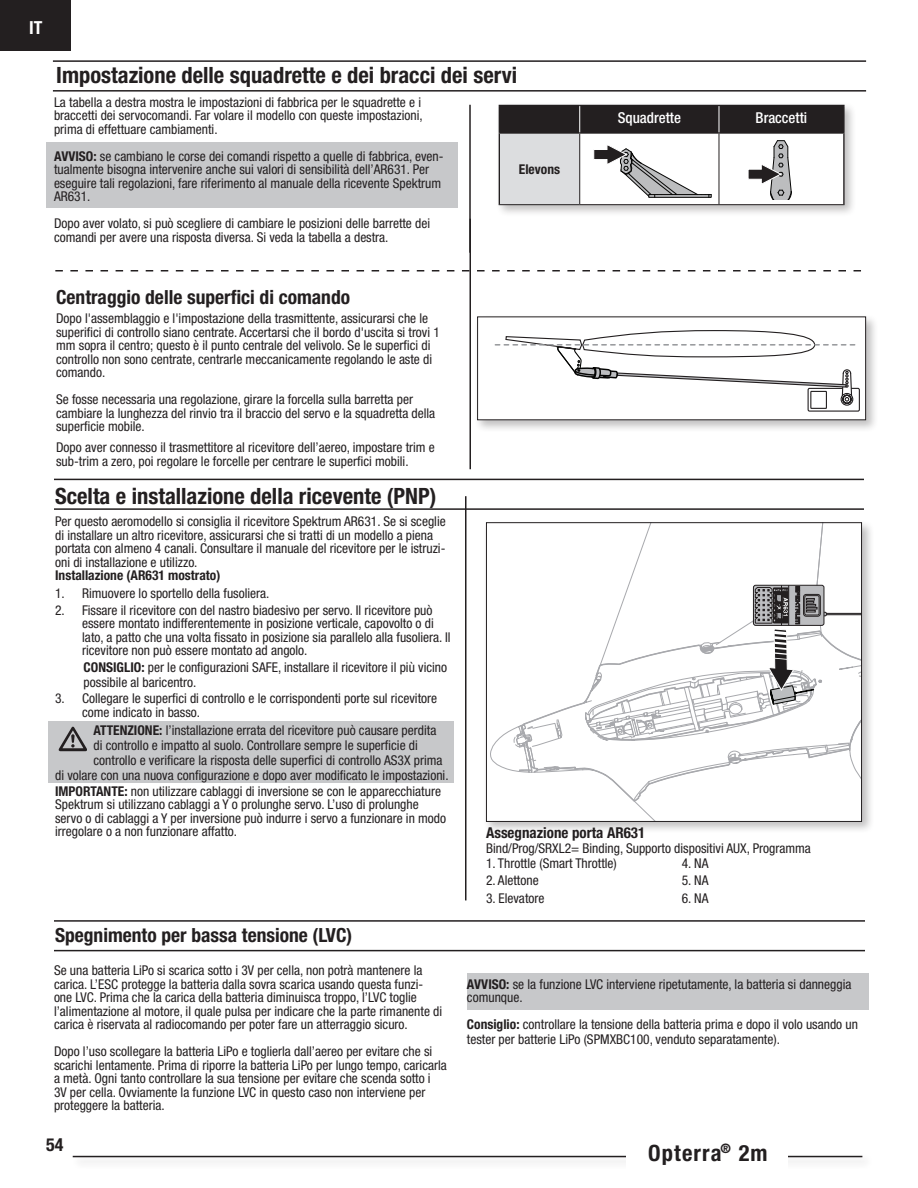
<style>
.page{position:relative;width:918px;height:1188px;background:#fff}
.page>*{position:absolute;margin:0;border:0;box-sizing:border-box;transform-origin:0 0}
.t1{font:700 condensed 22.5px "Helvetica Neue LT Std";color:#231f20}
.t2{font:700 condensed 22.5px "Helvetica Neue LT Std";letter-spacing:.05em;color:#231f20}
.t3{font:700 condensed 19.5px "Helvetica Neue LT Std";color:#231f20}
.t4{font:700 condensed 18px "Helvetica Neue LT Std";color:#fff}
.t5{font:700 condensed 18px "Helvetica Neue LT Std";color:#231f20}
.t6{font:700 condensed 15px "Helvetica Neue LT Std";color:#231f20}
.t7{font:500 condensed 15px "Helvetica Neue LT Std";color:#fff}
.t8{font:condensed 13.5px/13.5px "Helvetica Neue LT Std";color:#231f20}
.t9{font:700 condensed 13.5px "Helvetica Neue LT Std";color:#231f20}
.s1{font-weight:700}
</style>
<div class="page">
<div style="left:0;top:0;width:71px;height:51px;background:#231f20"></div>
<div style="left:71px;top:1153px;width:803px;height:17px;background:#231f20;opacity:.28"></div>
<hr style="left:73px;top:1156px;width:789px;height:1px;background:#231f20">
<div style="left:626px;top:1140px;width:162px;height:33px;background:#fff"></div>
<svg style="left:55px;top:270px;width:806px;height:2px"></svg>
<div style="left:46px;top:142px;width:412px;height:65px;background:#c7c8ca"></div>
<hr style="left:53px;top:60px;width:813px;height:2px;background:#231f20">
<hr style="left:53px;top:90px;width:813px;height:2px;background:#231f20">
<div style="left:496px;top:102px;width:361px;height:115px;background:#231f20;opacity:.28"></div>
<hr style="left:719px;top:105px;width:126px;height:1px;background:#231f20">
<hr style="left:719px;top:132px;width:126px;height:2px;background:#231f20">
<hr style="left:719px;top:204px;width:126px;height:1px;background:#231f20">
<hr style="left:843px;top:134px;width:2px;height:70px;background:#231f20">
<hr style="left:843px;top:106px;width:2px;height:26px;background:#231f20">
<svg style="left:499px;top:105px;width:345px;height:100px"></svg>
<hr style="left:469px;top:105px;width:2px;height:148px;background:#231f20">
<hr style="left:470px;top:219px;width:1px;height:250px;background:#231f20">
<div style="left:475px;top:314px;width:403px;height:118px;background:#231f20;opacity:.28"></div>
<div style="left:478px;top:317px;width:388px;height:103px;background:#fff"></div>
<div style="left:808px;top:388px;width:52px;height:24px;border:1px solid #231f20"></div>
<svg style="left:495px;top:330px;width:360px;height:79px"></svg>
<hr style="left:54px;top:508px;width:810px;height:2px;background:#231f20">
<hr style="left:54px;top:479px;width:810px;height:1px;background:#231f20">
<div style="left:467px;top:973px;width:402px;height:37px;background:#c7c8ca"></div>
<hr style="left:54px;top:950px;width:811px;height:1px;background:#231f20">
<hr style="left:54px;top:920px;width:811px;height:2px;background:#231f20">
<hr style="left:465px;top:496px;width:1px;height:404px;background:#231f20">
<div style="left:483px;top:519px;width:391px;height:315px;background:#231f20;opacity:.28"></div>
<svg style="left:490px;top:524px;width:372px;height:310px"></svg>
<div style="left:486px;top:522px;width:376px;height:300px;border:1px solid #231f20"></div>
<div style="left:48px;top:721px;width:405px;height:62px;background:#c7c8ca"></div>
<svg style="left:59px;top:727px;width:28px;height:24px"></svg>
<h3 class="t4" style="left:29px;top:17px;width:15px">IT</h3>
<h1 class="t1" style="left:56px;top:61px;width:462px">Impostazione delle squadrette e dei bracci dei servi</h1>
<p class="t8" style="left:54px;top:95px;width:370px;text-align:justify">La tabella a destra mostra le impostazioni di fabbrica per le squadrette e i braccetti dei servocomandi. Far volare il modello con queste impostazioni, prima di effettuare cambiamenti.</p>
<p class="t8" style="left:54px;top:149px;width:391px"><span class="s1">AVVISO:</span> se cambiano le corse dei comandi rispetto a quelle di fabbrica, even&shy;tualmente bisogna intervenire anche sui valori di sensibilità dell’AR631. Per eseguire tali regolazioni, fare riferimento al manuale della ricevente Spektrum AR631.</p>
<p class="t8" style="left:54px;top:217px;width:378px">Dopo aver volato, si può scegliere di cambiare le posizioni delle barrette dei comandi per avere una risposta diversa. Si veda la tabella a destra.</p>
<p class="t9" style="left:519px;top:161px;width:43px">Elevons</p>
<p class="t7" style="left:618px;top:109px;width:65px">Squadrette</p>
<p class="t7" style="left:756px;top:109px;width:53px">Braccetti</p>
<h2 class="t3" style="left:56px;top:285px;width:296px">Centraggio delle superfici di comando</h2>
<p class="t8" style="left:56px;top:311px;width:385px">Dopo l'assemblaggio e l'impostazione della trasmittente, assicurarsi che le superifici di controllo siano centrate. Accertarsi che il bordo d'uscita si trovi 1 mm sopra il centro; questo è il punto centrale del velivolo. Se le superfici di controllo non sono centrate, centrarle meccanicamente regolando le aste di comando.</p>
<p class="t8" style="left:56px;top:392px;width:381px">Se fosse necessaria una regolazione, girare la forcella sulla barretta per cambiare la lunghezza del rinvio tra il braccio del servo e la squadretta della superficie mobile.</p>
<p class="t8" style="left:56px;top:440px;width:380px">Dopo aver connesso il trasmettitore al ricevitore dell’aereo, impostare trim e sub-trim a zero, poi regolare le forcelle per centrare le superfici mobili.</p>
<h1 class="t1" style="left:55px;top:483px;width:383px">Scelta e installazione della ricevente (PNP)</h1>
<p class="t8" style="left:55px;top:514px;width:392px">Per questo aeromodello si consiglia il ricevitore Spektrum AR631. Se si sceglie di installare un altro ricevitore, assicurarsi che si tratti di un modello a piena portata con almeno 4 canali. Consultare il manuale del ricevitore per le istruzi&shy;oni di installazione e utilizzo.</p>
<p class="t9" style="left:55px;top:567px;width:167px">Installazione (AR631 mostrato)</p>
<p class="t8" style="left:55px;top:586px;width:216px">1. Rimuovere lo sportello della fusoliera.</p>
<p class="t8" style="left:82px;top:603px;width:370px;text-indent:-27px">2. Fissare il ricevitore con del nastro biadesivo per servo. Il ricevitore può essere montato indifferentemente in posizione verticale, capovolto o di lato, a patto che una volta fissato in posizione sia parallelo alla fusoliera. Il ricevitore non può essere montato ad angolo.</p>
<p class="t8" style="left:84px;top:660px;width:365px;line-height:14.2px"><span class="s1">CONSIGLIO:</span> per le configurazioni SAFE, installare il ricevitore il più vicino possibile al baricentro.</p>
<p class="t8" style="left:82px;top:691px;width:357px;text-indent:-27px">3. Collegare le superfici di controllo e le corrispondenti porte sul ricevitore come indicato in basso.</p>
<p class="t8" style="left:94px;top:723px;width:344px"><span class="s1">ATTENZIONE:</span> l’installazione errata del ricevitore può causare perdita</p>
<p class="t8" style="left:94px;top:738px;width:326px">di controllo e impatto al suolo. Controllare sempre le superficie di</p>
<p class="t8" style="left:94px;top:753px;width:350px">controllo e verificare la risposta delle superfici di controllo AS3X prima</p>
<p class="t8" style="left:55px;top:768px;width:395px">di volare con una nuova configurazione e dopo aver modificato le impostazioni.</p>
<p class="t8" style="left:55px;top:784px;width:393px"><span class="s1">IMPORTANTE:</span> non utilizzare cablaggi di inversione se con le apparecchiature Spektrum si utilizzano cablaggi a Y o prolunghe servo. L’uso di prolunghe servo o di cablaggi a Y per inversione può indurre i servo a funzionare in modo irregolare o a non funzionare affatto.</p>
<h2 class="t3" style="left:55px;top:923px;width:299px">Spegnimento per bassa tensione (LVC)</h2>
<p class="t8" style="left:54px;top:964px;width:390px">Se una batteria LiPo si scarica sotto i 3V per cella, non potrà mantenere la carica. L’ESC protegge la batteria dalla sovra scarica usando questa funzi&shy;one LVC. Prima che la carica della batteria diminuisca troppo, l’LVC toglie l’alimentazione al motore, il quale pulsa per indicare che la parte rimanente di carica è riservata al radiocomando per poter fare un atterraggio sicuro.</p>
<p class="t8" style="left:54px;top:1045px;width:394px">Dopo l’uso scollegare la batteria LiPo e toglierla dall’aereo per evitare che si scarichi lentamente. Prima di riporre la batteria LiPo per lungo tempo, caricarla a metà. Ogni tanto controllare la sua tensione per evitare che scenda sotto i<br>3V per cella. Ovviamente la funzione LVC in questo caso non interviene per proteggere la batteria.</p>
<p class="t6" style="left:486px;top:823px;width:161px">Assegnazione porta AR631</p>
<p class="t8" style="left:486px;top:841px;width:326px">Bind/Prog/SRXL2= Binding, Supporto dispositivi AUX, Programma</p>
<p class="t8" style="left:486px;top:856px;width:132px">1. Throttle (Smart Throttle)</p>
<p class="t8" style="left:486px;top:874px;width:54px">2. Alettone</p>
<p class="t8" style="left:486px;top:891px;width:60px">3. Elevatore</p>
<p class="t8" style="left:682px;top:856px;width:28px">4. NA</p>
<p class="t8" style="left:682px;top:874px;width:28px">5. NA</p>
<p class="t8" style="left:682px;top:891px;width:28px">6. NA</p>
<p class="t8" style="left:467px;top:977px;width:386px"><span class="s1">AVVISO:</span> se la funzione LVC interviene ripetutamente, la batteria si danneggia comunque.</p>
<p class="t8" style="left:467px;top:1017px;width:393px;line-height:15px"><span class="s1">Consiglio:</span> controllare la tensione della batteria prima e dopo il volo usando un tester per batterie LiPo (SPMXBC100, venduto separatamente).</p>
<h3 class="t5" style="left:46px;top:1134px;width:19px">54</h3>
<h1 class="t2" style="left:648px;top:1139px;width:121px">Opterra<sup>®</sup> 2m</h1>
</div>
